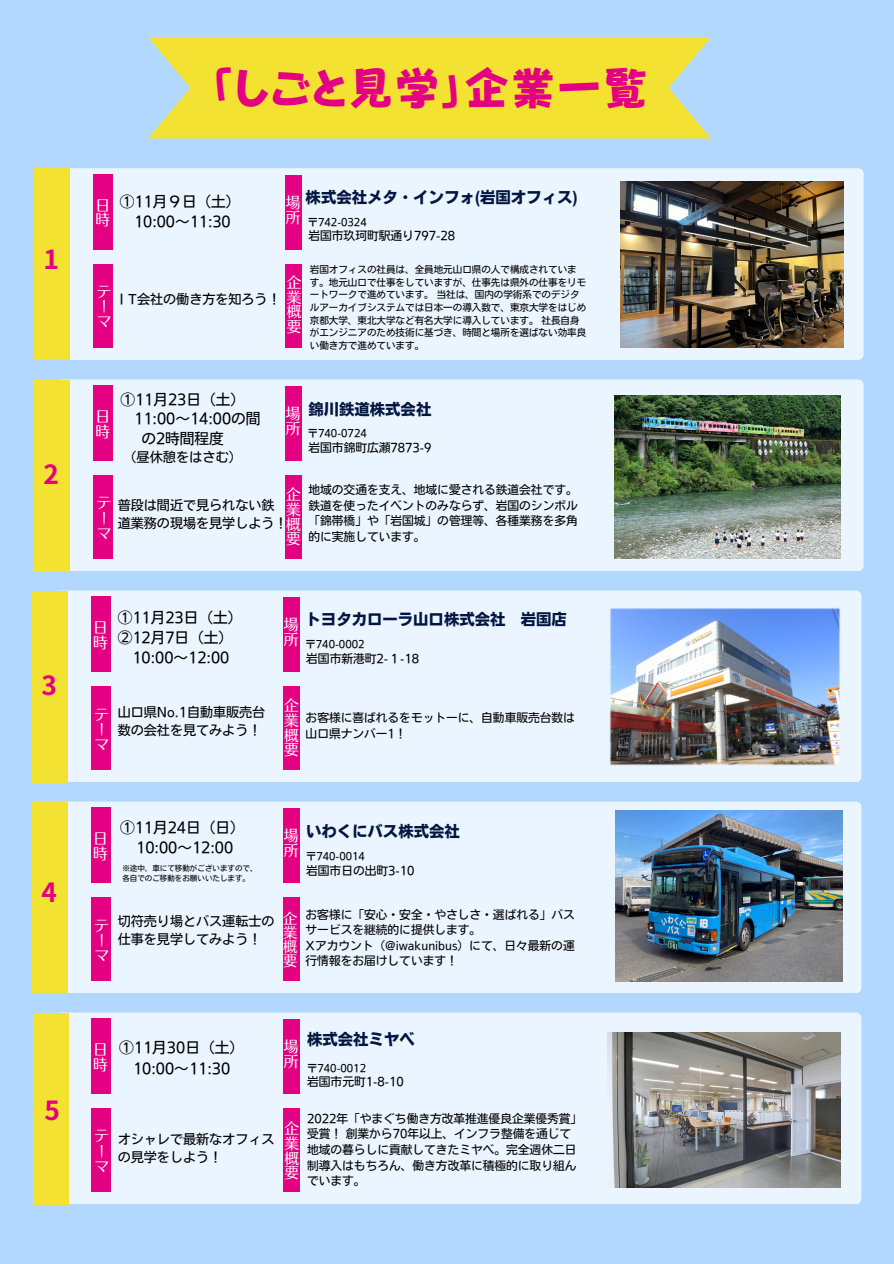
<style>
.page{position:relative;width:894px;height:1264px;background:#fff}
.page>*{position:absolute;margin:0;border:0;box-sizing:border-box;transform-origin:0 0}
.t1{font:46.35px "TEST Pop Happiness EB";color:#e40082}
.t2{font:700 26.25px "Noto Sans JP";color:#e40082}
.t3{font:15.3px "Nud Motoya Cedar Std W6";color:#021642}
.t4{font:14.7px/20.2px "Nud Motoya Cedar Std W3";color:#000;text-align:center}
.t5{font:14.7px/14.5px "Nud Motoya Aporo Std W3";color:#fff}
.t6{font:14.55px/20.2px "Nud Motoya Cedar Std W3";color:#000;text-align:center}
.t7{font:14.25px/14.1px "Nud Motoya Aporo Std W3";color:#fff;text-align:justify}
.t8{font:13.2px "Nud Motoya Cedar Std W3";color:#000}
.t9{font:13.05px/17.4px "Nud Motoya Cedar Std W3";color:#000}
.t10{font:11.7px/15.6px "Nud Motoya Cedar Std W3";color:#000}
.t11{font:10.2px "Nud Motoya Cedar Std W3";color:#000}
.t12{font:9.6px/12.8px "Nud Motoya Cedar Std W3";color:#000}
.t13{font:7.5px/10.1px "Nud Motoya Cedar Std W3";color:#000}
</style>
<div class="page">
<div style="left:0;top:0;width:893px;height:1263px;background:#b2d8ff"></div>
<svg style="left:148px;top:37px;width:562px;height:101px;background:#ede140"></svg>
<div style="left:70px;top:168px;width:793px;height:192px;background:#ebf5ff"></div>
<div style="left:93px;top:174px;width:19px;height:76px;background:#e40082"></div>
<div style="left:94px;top:264px;width:19px;height:83px;background:#e40082"></div>
<div style="left:285px;top:175px;width:16px;height:75px;background:#e40082"></div>
<div style="left:285px;top:264px;width:16px;height:83px;background:#e40082"></div>
<div style="left:34px;top:168px;width:36px;height:192px;background:#f3e231"></div>
<img style="left:620px;top:181px;width:223px;height:167px">
<div style="left:70px;top:379px;width:793px;height:192px;background:#ebf5ff"></div>
<div style="left:93px;top:385px;width:19px;height:76px;background:#e40082"></div>
<div style="left:94px;top:475px;width:19px;height:84px;background:#e40082"></div>
<div style="left:285px;top:475px;width:17px;height:83px;background:#e40082"></div>
<div style="left:285px;top:386px;width:17px;height:75px;background:#e40082"></div>
<div style="left:34px;top:379px;width:36px;height:192px;background:#f3e231"></div>
<img style="left:614px;top:395px;width:226px;height:163px">
<div style="left:69px;top:1012px;width:792px;height:192px;background:#ebf5ff"></div>
<div style="left:91px;top:1018px;width:19px;height:76px;background:#e40082"></div>
<div style="left:92px;top:1108px;width:19px;height:83px;background:#e40082"></div>
<div style="left:282px;top:1019px;width:17px;height:75px;background:#e40082"></div>
<div style="left:282px;top:1108px;width:17px;height:83px;background:#e40082"></div>
<img style="left:607px;top:1032px;width:233px;height:155px">
<div style="left:68px;top:590px;width:793px;height:192px;background:#ebf5ff"></div>
<div style="left:91px;top:596px;width:19px;height:76px;background:#e40082"></div>
<div style="left:92px;top:686px;width:19px;height:83px;background:#e40082"></div>
<div style="left:282px;top:686px;width:17px;height:83px;background:#e40082"></div>
<div style="left:282px;top:597px;width:17px;height:75px;background:#e40082"></div>
<div style="left:32px;top:590px;width:36px;height:192px;background:#f3e231"></div>
<div style="left:68px;top:801px;width:793px;height:192px;background:#ebf5ff"></div>
<div style="left:91px;top:807px;width:19px;height:76px;background:#e40082"></div>
<div style="left:92px;top:897px;width:19px;height:83px;background:#e40082"></div>
<div style="left:282px;top:808px;width:17px;height:75px;background:#e40082"></div>
<div style="left:282px;top:897px;width:17px;height:83px;background:#e40082"></div>
<div style="left:32px;top:801px;width:36px;height:192px;background:#f3e231"></div>
<img style="left:609px;top:607px;width:231px;height:159px">
<img style="left:615px;top:810px;width:227px;height:171px">
<div style="left:34px;top:1012px;width:35px;height:192px;background:#f3e231"></div>
<h3 class="t2" style="left:44px;top:238px;width:17px">1</h3>
<h3 class="t2" style="left:44px;top:454px;width:17px">2</h3>
<h3 class="t2" style="left:41px;top:665px;width:17px">3</h3>
<p class="t2" style="left:41px;top:871px;width:17px">4</p>
<p class="t2" style="left:44px;top:1089px;width:17px">5</p>
<h6 class="t1" style="left:210px;top:64px;width:440px">「しごと見学」企業一覧</h6>
<h3 class="t5" style="left:95px;top:197px;width:16px">日時</h3>
<h3 class="t5" style="left:286px;top:195px;width:16px">場所</h3>
<h2 class="t3" style="left:305px;top:190px;width:273px">株式会社メタ・インフォ(岩国オフィス)</h2>
<p class="t10" style="left:308px;top:228px;width:148px">岩国市玖珂町駅通り797-28</p>
<p class="t6" style="left:120px;top:191px;width:122px">①11月９日（土）<br>10:00～11:30</p>
<h6 class="t11" style="left:308px;top:217px;width:60px">〒742-0324</h6>
<h3 class="t12" style="left:310px;top:263px;width:278px">岩国オフィスの社員は、全員地元山口県の人で構成されています。地元山口で仕事をしていますが、仕事先は県外の仕事をリモートワークで進めています。当社は、国内の学術系でのデジタルアーカイブシステムでは日本一の導入数で、東京大学をはじめ京都大学、東北大学など有名大学に導入しています。社長自身がエンジニアのため技術に基づき、時間と場所を選ばない効率良い働き方で進めています。</h3>
<h4 class="t5" style="left:287px;top:275px;width:16px;text-align:justify">企業概要</h4>
<h1 class="t5" style="left:97px;top:284px;width:16px;line-height:15px">テーマ</h1>
<h3 class="t9" style="left:115px;top:290px;width:167px">ⅠT会社の働き方を知ろう！</h3>
<p class="t4" style="left:120px;top:389px;width:126px">①11月23日（土）</p>
<p class="t4" style="left:134px;top:408px;width:128px">11:00～14:00の間</p>
<p class="t4" style="left:141px;top:428px;width:84px">の2時間程度</p>
<p class="t8" style="left:123px;top:450px;width:120px">（昼休憩をはさむ）</p>
<p class="t9" style="left:118px;top:497px;width:171px">普段は間近で見られない鉄道業務の現場を見学しよう！</p>
<h3 class="t5" style="left:95px;top:409px;width:16px">日時</h3>
<h3 class="t5" style="left:286px;top:406px;width:16px">場所</h3>
<h2 class="t3" style="left:308px;top:401px;width:124px">錦川鉄道株式会社</h2>
<p class="t10" style="left:308px;top:439px;width:125px">岩国市錦町広瀬7873-9</p>
<h6 class="t11" style="left:308px;top:428px;width:60px">〒740-0724</h6>
<h3 class="t10" style="left:308px;top:482px;width:271px">地域の交通を支え、地域に愛される鉄道会社です。鉄道を使ったイベントのみならず、岩国のシンボル「錦帯橋」や「岩国城」の管理等、各種業務を多角的に実施しています。</h3>
<p class="t5" style="left:97px;top:495px;width:16px;line-height:15px">テーマ</p>
<h3 class="t5" style="left:286px;top:487px;width:16px;text-align:justify">企業概要</h3>
<h3 class="t4" style="left:118px;top:607px;width:126px">①11月23日（土）</h3>
<h3 class="t4" style="left:118px;top:627px;width:117px">②12月 7日（土）</h3>
<h3 class="t4" style="left:132px;top:647px;width:98px">10:00～12:00</h3>
<h6 class="t5" style="left:93px;top:620px;width:16px">日時</h6>
<h6 class="t5" style="left:284px;top:617px;width:16px">場所</h6>
<p class="t3" style="left:305px;top:611px;width:263px">トヨタカローラ山口株式会社 岩国店</p>
<p class="t10" style="left:306px;top:650px;width:114px">岩国市新港町2-１-18</p>
<h3 class="t11" style="left:305px;top:639px;width:60px">〒740-0002</h3>
<h5 class="t5" style="left:95px;top:706px;width:16px;line-height:15px">テーマ</h5>
<h2 class="t9" style="left:118px;top:703px;width:149px">山口県No.1自動車販売台数の会社を見てみよう！</h2>
<p class="t5" style="left:284px;top:698px;width:16px;text-align:justify">企業概要</p>
<h3 class="t10" style="left:305px;top:710px;width:271px">お客様に喜ばれるをモットーに、自動車販売台数は山口県ナンバー1！</h3>
<h3 class="t4" style="left:120px;top:816px;width:126px">①11月 24日（日）<br>10:00～12:00</h3>
<h6 class="t5" style="left:93px;top:831px;width:16px">日時</h6>
<h5 class="t5" style="left:283px;top:828px;width:16px">場所</h5>
<h3 class="t3" style="left:306px;top:823px;width:155px">いわくにバス株式会社</h3>
<h3 class="t11" style="left:306px;top:851px;width:60px">〒740-0014</h3>
<h5 class="t13" style="left:122px;top:863px;width:137px">※途中、車にて移動がございますので、各自でのご移動をお願いいたします。</h5>
<h3 class="t10" style="left:306px;top:862px;width:110px">岩国市日の出町3-10</h3>
<h2 class="t5" style="left:94px;top:917px;width:16px;line-height:15px">テーマ</h2>
<p class="t9" style="left:118px;top:912px;width:158px">切符売り場とバス運転士の仕事を見学してみよう！</p>
<p class="t7" style="left:283px;top:911px;width:16px">企業概要</p>
<h6 class="t10" style="left:305px;top:906px;width:271px">お客様に「安心・安全・やさしさ・選ばれる」バスサービスを継続的に提供します。<br>Xアカウント（@iwakunibus）にて、日々最新の運行情報をお届けしています！</h6>
<h2 class="t5" style="left:93px;top:1041px;width:16px">日時</h2>
<h3 class="t4" style="left:119px;top:1037px;width:126px">①11月 30日（土）<br>10:00～11:30</h3>
<h6 class="t5" style="left:283px;top:1039px;width:16px">場所</h6>
<h3 class="t3" style="left:307px;top:1031px;width:109px">株式会社ミヤベ</h3>
<h6 class="t10" style="left:307px;top:1073px;width:98px">岩国市元町1-8-10</h6>
<p class="t11" style="left:307px;top:1062px;width:60px">〒740-0012</p>
<p class="t5" style="left:94px;top:1128px;width:16px;line-height:15px">テーマ</p>
<h3 class="t9" style="left:118px;top:1130px;width:158px">オシャレで最新なオフィスの見学をしよう！</h3>
<h3 class="t5" style="left:284px;top:1121px;width:16px;text-align:justify">企業概要</h3>
<h5 class="t10" style="left:307px;top:1110px;width:276px">2022年「やまぐち働き方改革推進優良企業優秀賞」受賞！創業から70年以上、インフラ整備を通じて地域の暮らしに貢献してきたミヤベ。完全週休二日制導入はもちろん、働き方改革に積極的に取り組んでいます。</h5>
</div>
